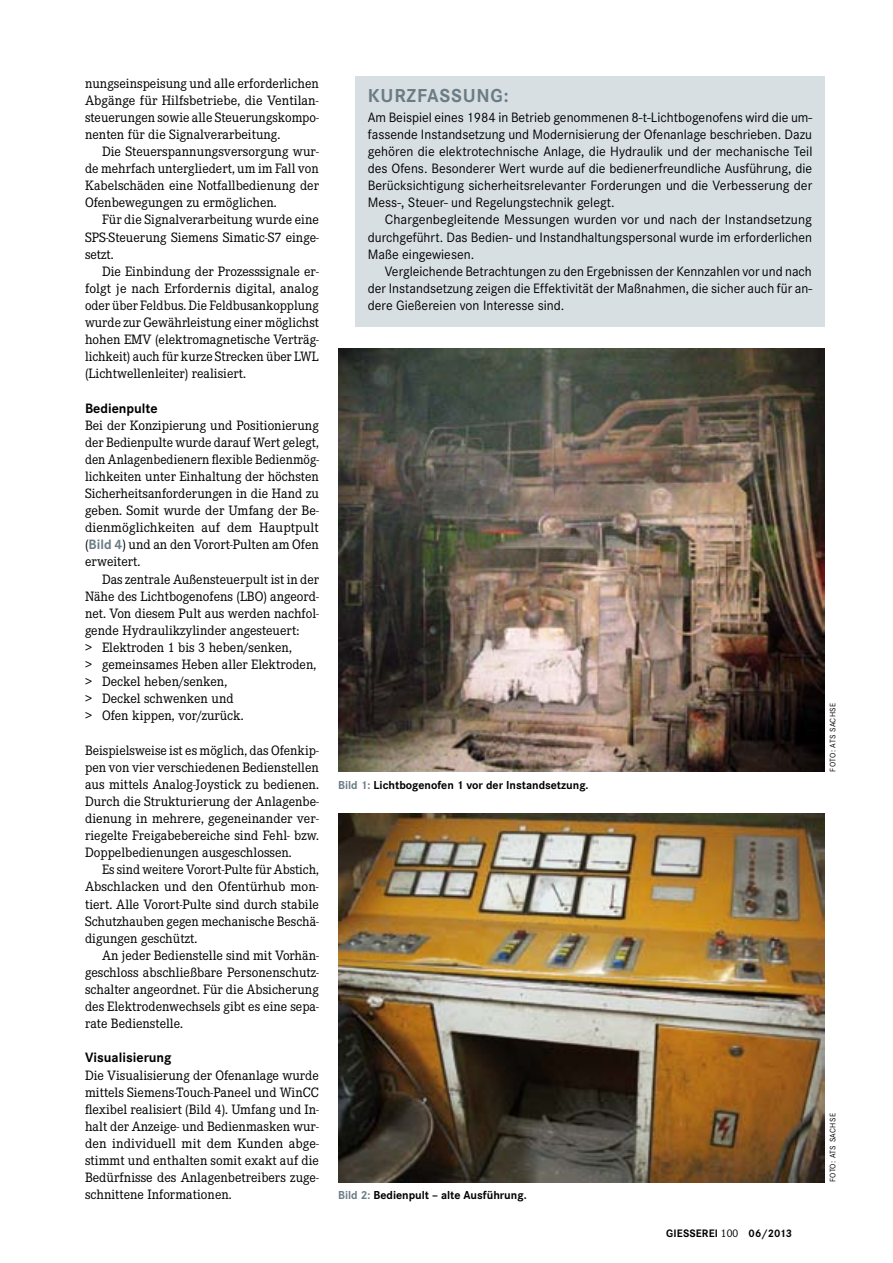
<style>
.page{position:relative;width:893px;height:1263px;background:#fff}
.page>*{position:absolute;margin:0;border:0;box-sizing:border-box;transform-origin:0 0}
.t1{font:700 19.5px "Corporate S";letter-spacing:.04em;color:#6a7c86}
.t2{font:14.1px/17.1px "Corporate E";color:#000;text-align:justify}
.t3{font:14.1px/17.1px "Corporate S";color:#000;text-align:justify}
.t4{font:700 14.1px "Corporate S";color:#000}
.t5{font:700 12px "Corporate S";color:#000}
.t6{font:700 11.25px "Corporate S";letter-spacing:.01em;color:#000}
.t7{font:8.25px "Corporate S";letter-spacing:.025em;color:#000}
.s1{font-family:"Corporate S";font-weight:700;color:#6a7c86}
.s2{color:#6a7c86}
.s3{font-family:"Corporate E";font-weight:400;font-size:11.55px}
</style>
<div class="page">
<div style="left:355px;top:77px;width:470px;height:250px;background:#d8dfe3"></div>
<img style="left:338px;top:348px;width:487px;height:424px">
<img style="left:338px;top:813px;width:487px;height:369px">
<p class="t2" style="left:85px;top:75px;width:235px">nungseinspeisung und alle erforderlichen Abgänge für Hilfsbetriebe, die Ventilan&shy;steuerungen sowie alle Steuerungskompo&shy;nenten für die Signalverarbeitung.</p>
<p class="t2" style="left:85px;top:143px;width:235px;text-indent:17px">Die Steuerspannungsversorgung wur&shy;de mehrfach untergliedert, um im Fall von Kabelschäden eine Notfallbedienung der Ofenbewegungen zu ermöglichen.</p>
<p class="t2" style="left:85px;top:211px;width:235px;text-indent:17px">Für die Signalverarbeitung wurde eine SPS-Steuerung Siemens Simatic-S7 einge&shy;setzt.</p>
<p class="t2" style="left:85px;top:263px;width:236px;text-indent:17px">Die Einbindung der Prozesssignale er&shy;folgt je nach Erfordernis digital, analog oder über Feldbus. Die Feldbusankopplung wurde zur Gewährleistung einer möglichst hohen EMV (elektromagnetische Verträg&shy;lichkeit) auch für kurze Strecken über LWL (Lichtwellenleiter) realisiert.</p>
<p class="t4" style="left:85px;top:400px;width:74px">Bedienpulte</p>
<p class="t2" style="left:85px;top:417px;width:235px">Bei der Konzipierung und Positionierung der Bedienpulte wurde darauf Wert gelegt, den Anlagenbedienern flexible Bedienmög&shy;lichkeiten unter Einhaltung der höchsten Sicherheitsanforderungen in die Hand zu geben. Somit wurde der Umfang der Be&shy;dienmöglichkeiten auf dem Hauptpult (<span class="s1">Bild 4</span>) und an den Vorort-Pulten am Ofen erweitert.</p>
<p class="t2" style="left:85px;top:571px;width:236px;text-align:left;text-indent:17px">Das zentrale Außensteuerpult ist in der Nähe des Lichtbogenofens (LBO) angeord&shy;net. Von diesem Pult aus werden nachfol&shy;gende Hydraulikzylinder angesteuert:<br>&gt; Elektroden 1 bis 3 heben/senken,<br>&gt; gemeinsames Heben aller Elektroden, &gt; Deckel heben/senken,<br>&gt; Deckel schwenken und<br>&gt; Ofen kippen, vor/zurück.</p>
<p class="t2" style="left:85px;top:742px;width:235px">Beispielsweise ist es möglich, das Ofenkip&shy;pen von vier verschiedenen Bedienstellen aus mittels Analog-Joystick zu bedienen.<br>Durch die Strukturierung der Anlagenbe&shy;dienung in mehrere, gegeneinander ver&shy;riegelte Freigabebereiche sind Fehl- bzw.<br>Doppelbedienungen ausgeschlossen.</p>
<p class="t2" style="left:85px;top:861px;width:235px;text-indent:17px">Es sind weitere Vorort-Pulte für Abstich, Abschlacken und den Ofentürhub mon&shy;tiert. Alle Vorort-Pulte sind durch stabile Schutzhauben gegen mechanische Beschä&shy;digungen geschützt.</p>
<p class="t2" style="left:85px;top:947px;width:235px;text-indent:17px">An jeder Bedienstelle sind mit Vorhän&shy;geschloss abschließbare Personenschutz&shy;schalter angeordnet. Für die Absicherung des Elektrodenwechsels gibt es eine sepa&shy;rate Bedienstelle.</p>
<p class="t4" style="left:85px;top:1050px;width:88px">Visualisierung</p>
<p class="t2" style="left:85px;top:1066px;width:235px">Die Visualisierung der Ofenanlage wurde mittels Siemens-Touch-Paneel und WinCC flexibel realisiert (Bild 4). Umfang und In&shy;halt der Anzeige- und Bedienmasken wur&shy;den individuell mit dem Kunden abge&shy;stimmt und enthalten somit exakt auf die Bedürfnisse des Anlagenbetreibers zuge&shy;schnittene Informationen.</p>
<h1 class="t1" style="left:368px;top:84px;width:142px">KURZFASSUNG:</h1>
<p class="t3" style="left:368px;top:109px;width:446px">Am Beispiel eines 1984 in Betrieb genommenen 8-t-Lichtbogenofens wird die um&shy;fassende Instandsetzung und Modernisierung der Ofenanlage beschrieben. Dazu gehören die elektrotechnische Anlage, die Hydraulik und der mechanische Teil des Ofens. Besonderer Wert wurde auf die bedienerfreundliche Ausführung, die Berücksichtigung sicherheitsrelevanter Forderungen und die Verbesserung der Mess-, Steuer- und Regelungstechnik gelegt.</p>
<p class="t3" style="left:368px;top:211px;width:446px;text-indent:17px">Chargenbegleitende Messungen wurden vor und nach der Instandsetzung durchgeführt. Das Bedien- und Instandhaltungspersonal wurde im erforderlichen Maße eingewiesen.</p>
<p class="t3" style="left:368px;top:263px;width:446px;text-indent:17px">Vergleichende Betrachtungen zu den Ergebnissen der Kennzahlen vor und nach der Instandsetzung zeigen die Effektivität der Maßnahmen, die sicher auch für an&shy;dere Gießereien von Interesse sind.</p>
<p class="t5" style="left:338px;top:778px;width:252px"><span class="s2">Bild 1:</span> Lichtbogenofen 1 vor der Instandsetzung.</p>
<p class="t7" style="left:828px;top:772px;width:70px;rotate:-90deg">FOTO: ATS Sachse</p>
<p class="t5" style="left:338px;top:1188px;width:190px"><span class="s2">Bild 2:</span> Bedienpult – alte Ausführung.</p>
<p class="t6" style="left:666px;top:1227px;width:127px">Giesserei <span class="s3">100</span> 06/2013</p>
<p class="t7" style="left:828px;top:1182px;width:70px;rotate:-90deg">FOTO: ATS Sachse</p>
</div>
